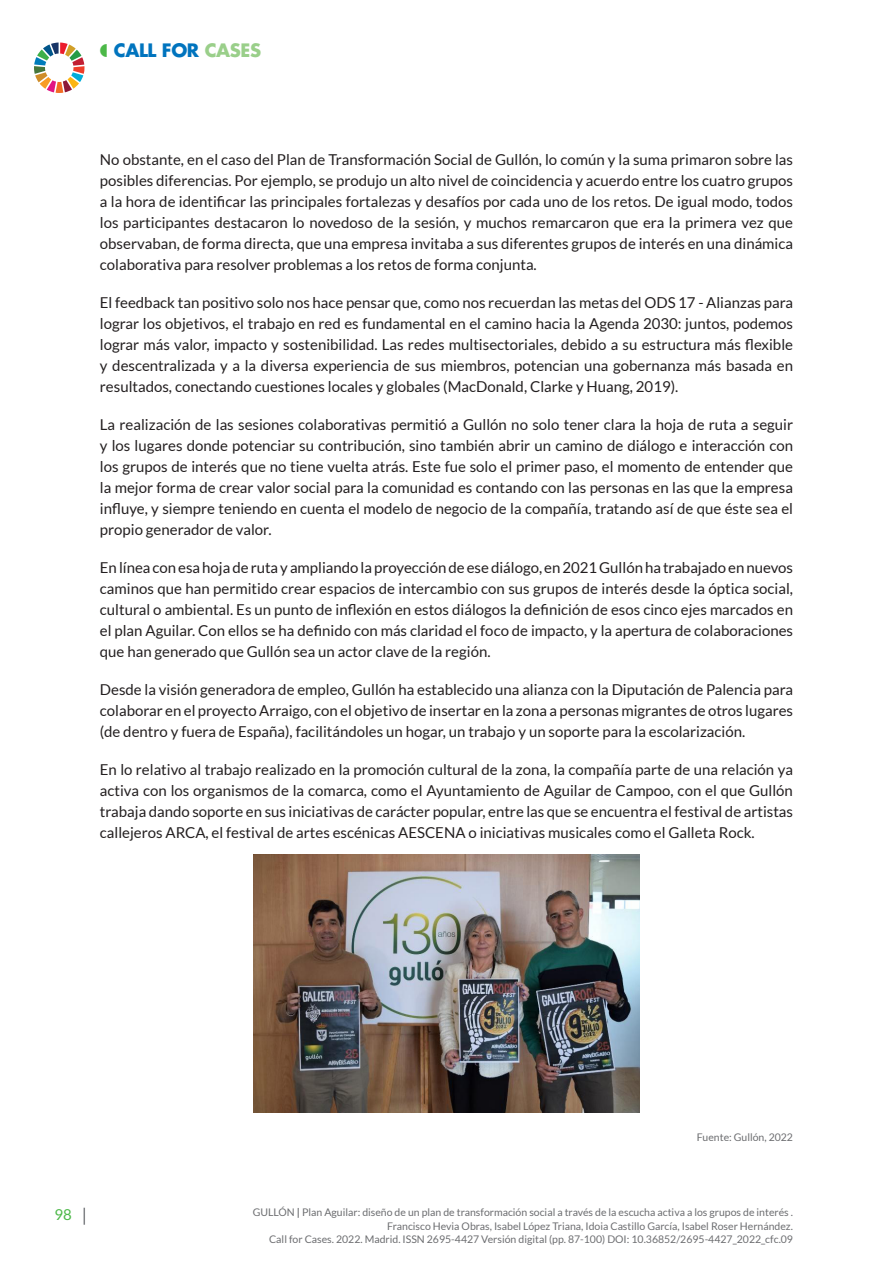
<style>
.page{position:relative;width:893px;height:1263px;background:#fff}
.page>*{position:absolute;margin:0;border:0;box-sizing:border-box;transform-origin:0 0}
.t1{font:700 18px "Futura Std";letter-spacing:-.02em;color:#0074be}
.text1_lato{font:15px/21px "Lato";color:#231f20;text-align:justify}
.t2{font:15px "Lato";color:#4cb848}
.creditos_pie_pag_FUE{font:10.5px/13.5px "Lato";color:#6c6d70;text-align:right}
.s1{color:#9acf8a}
.s2{font-weight:700}
</style>
<div class="page">
<svg style="left:84px;top:1208px;width:1px;height:17px"></svg>
<svg style="left:34px;top:43px;width:50px;height:50px"></svg>
<img style="left:253px;top:855px;width:387px;height:258px">
<p class="t1" style="left:114px;top:39px;width:149px">CALL FOR <span class="s1">CASES</span></p>
<p class="text1_lato" style="left:100px;top:149px;width:695px">No obstante, en el caso del Plan de Transformación Social de Gullón, lo común y la suma primaron sobre las posibles diferencias. Por ejemplo, se produjo un alto nivel de coincidencia y acuerdo entre los cuatro grupos a la hora de identificar las principales fortalezas y desafíos por cada uno de los retos. De igual modo, todos los participantes destacaron lo novedoso de la sesión, y muchos remarcaron que era la primera vez que observaban, de forma directa, que una empresa invitaba a sus diferentes grupos de interés en una dinámica colaborativa para resolver problemas a los retos de forma conjunta.</p>
<p class="text1_lato" style="left:100px;top:292px;width:695px">El feedback tan positivo solo nos hace pensar que, como nos recuerdan las metas del ODS 17 - Alianzas para lograr los objetivos, el trabajo en red es fundamental en el camino hacia la Agenda 2030: juntos, podemos lograr más valor, impacto y sostenibilidad. Las redes multisectoriales, debido a su estructura más flexible y descentralizada y a la diversa experiencia de sus miembros, potencian una gobernanza más basada en resultados, conectando cuestiones locales y globales (MacDonald, Clarke y Huang, 2019).</p>
<p class="text1_lato" style="left:100px;top:414px;width:695px">La realización de las sesiones colaborativas permitió a Gullón no solo tener clara la hoja de ruta a seguir y los lugares donde potenciar su contribución, sino también abrir un camino de diálogo e interacción con los grupos de interés que no tiene vuelta atrás. Este fue solo el primer paso, el momento de entender que la mejor forma de crear valor social para la comunidad es contando con las personas en las que la empresa influye, y siempre teniendo en cuenta el modelo de negocio de la compañía, tratando así de que éste sea el propio generador de valor.</p>
<p class="text1_lato" style="left:100px;top:557px;width:695px">En línea con esa hoja de ruta y ampliando la proyección de ese diálogo, en 2021 Gullón ha trabajado en nuevos caminos que han permitido crear espacios de intercambio con sus grupos de interés desde la óptica social, cultural o ambiental. Es un punto de inflexión en estos diálogos la definición de esos cinco ejes marcados en el plan Aguilar. Con ellos se ha definido con más claridad el foco de impacto, y la apertura de colaboraciones que han generado que Gullón sea un actor clave de la región.</p>
<p class="text1_lato" style="left:100px;top:679px;width:695px">Desde la visión generadora de empleo, Gullón ha establecido una alianza con la Diputación de Palencia para colaborar en el proyecto Arraigo, con el objetivo de insertar en la zona a personas migrantes de otros lugares (de dentro y fuera de España), facilitándoles un hogar, un trabajo y un soporte para la escolarización.</p>
<p class="text1_lato" style="left:100px;top:759px;width:695px">En lo relativo al trabajo realizado en la promoción cultural de la zona, la compañía parte de una relación ya activa con los organismos de la comarca, como el Ayuntamiento de Aguilar de Campoo, con el que Gullón trabaja dando soporte en sus iniciativas de carácter popular, entre las que se encuentra el festival de artistas callejeros ARCA, el festival de artes escénicas AESCENA o iniciativas musicales como el Galleta Rock.</p>
<p class="t2" style="left:55px;top:1206px;width:19px">98</p>
<p class="creditos_pie_pag_FUE" style="left:697px;top:1130px;width:98px">Fuente: Gullón, 2022</p>
<p class="creditos_pie_pag_FUE" style="left:253px;top:1205px;width:542px">GULLÓN <span class="s2">|</span> Plan Aguilar: diseño de un plan de transformación social a través de la escucha activa a los grupos de interés .<br>Francisco Hevia Obras, Isabel López Triana, Idoia Castillo García, Isabel Roser Hernández.<br>Call for Cases. 2022. Madrid. ISSN 2695-4427 Versión digital (pp. 87-100) DOI: 10.36852/2695-4427_2022_cfc.09</p>
</div>
